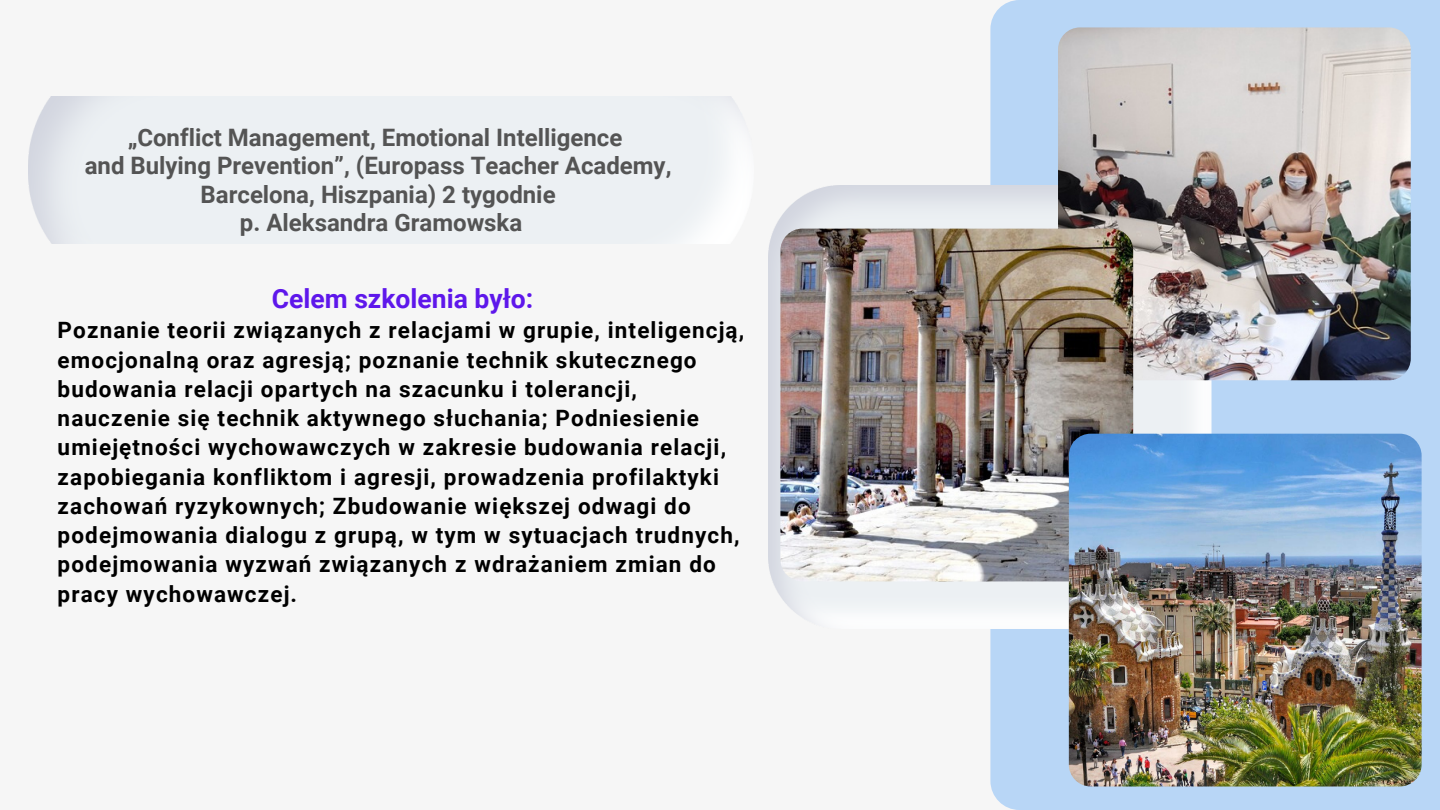
<style>
.page{position:relative;width:1440px;height:810px;background:#f6f6f6}
.page>*{position:absolute;margin:0;border:0;box-sizing:border-box;transform-origin:0 0}
.t1{font:700 26.5px "Roboto";color:#5e17eb}
.t2{font:700 24px/28.5px "Roboto";color:#545454;text-align:center}
.t3{font:700 22.5px/29.2px "Roboto";letter-spacing:.05em;color:#000}
</style>
<div class="page">
<div style="left:990px;top:0;width:450px;height:810px;background:#b8d6f6"></div>
<img style="left:769px;top:185px;width:443px;height:444px">
<img style="left:29px;top:96px;width:709px;height:147px">
<img style="left:1058px;top:27px;width:353px;height:353px;border-radius:22px">
<img style="left:780px;top:229px;width:353px;height:352px;border-radius:22px">
<img style="left:1069px;top:434px;width:353px;height:352px;border-radius:22px">
<p class="t2" style="left:85px;top:124px;width:588px">„Conflict Management, Emotional Intelligence<br>and Bulying Prevention”, (Europass Teacher Academy, Barcelona, Hiszpania) 2 tygodnie<br>p. Aleksandra Gramowska</p>
<p class="t1" style="left:272px;top:283px;width:263px">Celem szkolenia było:</p>
<p class="t3" style="left:58px;top:316px;width:688px">Poznanie teorii związanych z relacjami w grupie, inteligencją, emocjonalną oraz agresją; poznanie technik skutecznego budowania relacji opartych na szacunku i tolerancji, nauczenie się technik aktywnego słuchania; Podniesienie umiejętności wychowawczych w zakresie budowania relacji, zapobiegania konfliktom i agresji, prowadzenia profilaktyki zachowań ryzykownych; Zbudowanie większej odwagi do podejmowania dialogu z grupą, w tym w sytuacjach trudnych, podejmowania wyzwań związanych z wdrażaniem zmian do pracy wychowawczej.</p>
</div>
